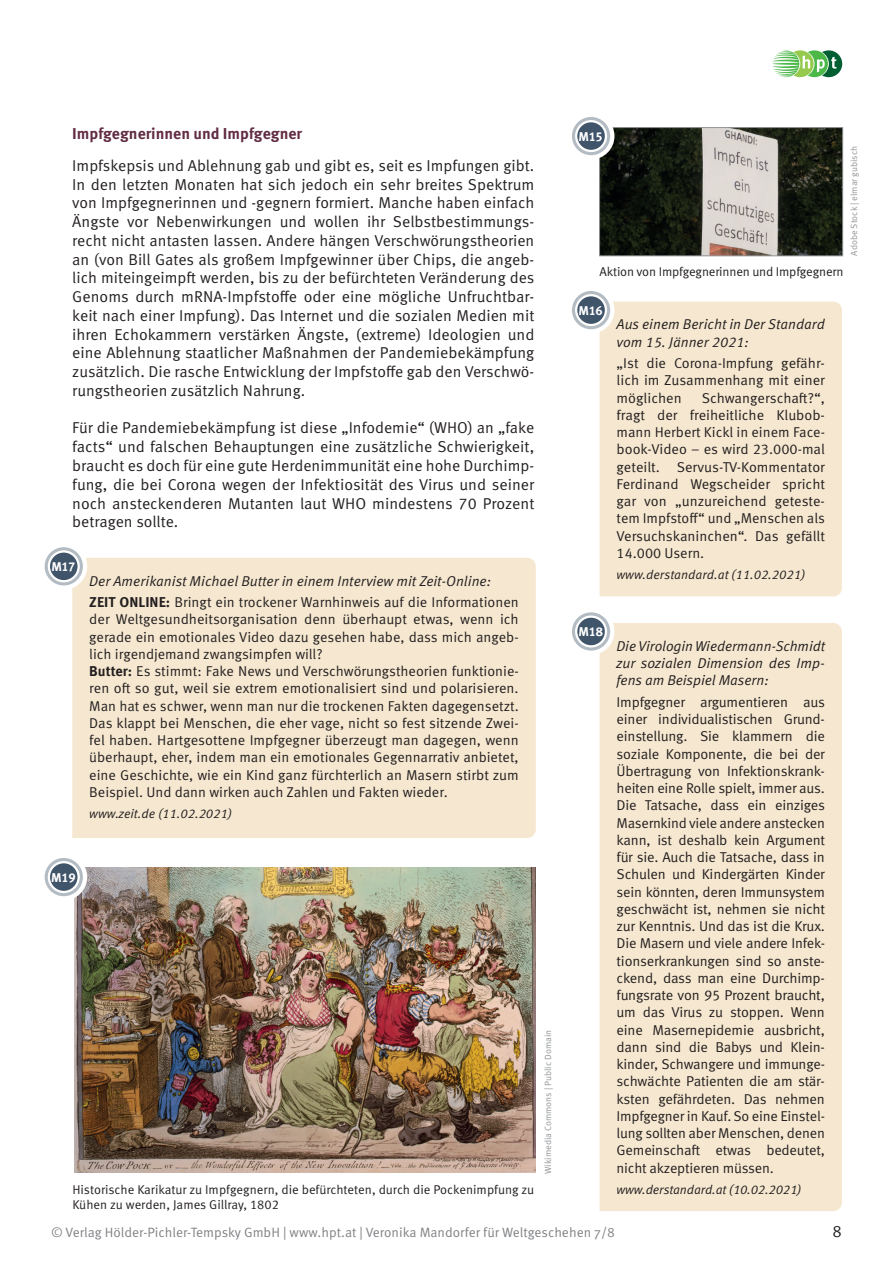
<style>
.page{position:relative;width:893px;height:1263px;background:#fff}
.page>*{position:absolute;margin:0;border:0;box-sizing:border-box;transform-origin:0 0}
.t1{font:16.5px "Meta Pro Norm";color:#231f20}
.Fließtext{font:15.75px/18.8px "Meta Pro Norm";color:#231f20;text-align:justify}
.Head2{font:700 15.75px "Meta Pro";color:#612c43}
.textquelle{font:14.25px/17.2px "Meta Pro Norm";color:#231f20;text-align:justify}
.Einleitung_vTextquel{font:14.25px/17.2px "Meta Pro Norm Ita";color:#231f20;text-align:justify}
.t2{font:13.5px "Meta Pro Norm";color:#808285}
.Bildunterschrift{font:12.75px/15.8px "Meta Pro Norm";letter-spacing:-.005em;color:#231f20}
.Quellenangabe{font:12.75px "Meta Pro Norm Ita";color:#231f20}
.Icon_Beschriftung{font:700 12.75px "Meta Pro";letter-spacing:-.02em;color:#fff}
.Bildquelle{font:9px "Meta Pro Norm";color:#939598}
.s1{font-family:"Meta Pro";font-weight:700}
</style>
<div class="page">
<svg style="left:772px;top:50px;width:70px;height:27px"></svg>
<img style="left:601px;top:129px;width:240px;height:125px">
<div style="left:599px;top:127px;width:244px;height:129px;border:1px solid #939598"></div>
<div style="left:72px;top:558px;width:464px;height:280px;background:#f6e8d0"></div>
<svg style="left:43px;top:545px;width:42px;height:43px"></svg>
<div style="left:40px;top:543px;width:47px;height:47px;border:4px solid #fff;border-radius:50%"></div>
<svg style="left:45px;top:547px;width:38px;height:38px"></svg>
<div style="left:49px;top:551px;width:30px;height:30px;background:#40546a;border-radius:50%"></div>
<div style="left:48px;top:550px;width:32px;height:32px;border:2px solid #fff;border-radius:50%"></div>
<div style="left:600px;top:623px;width:242px;height:588px;background:#f6e8d0"></div>
<div style="left:600px;top:302px;width:242px;height:294px;background:#f6e8d0"></div>
<div style="left:570px;top:610px;width:42px;height:43px;background:#fff;border-radius:50%"></div>
<div style="left:568px;top:608px;width:46px;height:47px;border:4px solid #fff;border-radius:50%"></div>
<svg style="left:572px;top:612px;width:38px;height:39px"></svg>
<div style="left:576px;top:617px;width:30px;height:29px;background:#40546a;border-radius:50%"></div>
<div style="left:575px;top:615px;width:32px;height:32px;border:2px solid #fff;border-radius:50%"></div>
<svg style="left:570px;top:289px;width:42px;height:42px"></svg>
<div style="left:568px;top:287px;width:46px;height:46px;border:4px solid #fff;border-radius:50%"></div>
<svg style="left:572px;top:291px;width:38px;height:38px"></svg>
<div style="left:576px;top:295px;width:30px;height:30px;background:#40546a;border-radius:50%"></div>
<div style="left:575px;top:294px;width:32px;height:32px;border:2px solid #fff;border-radius:50%"></div>
<svg style="left:570px;top:115px;width:42px;height:42px"></svg>
<div style="left:568px;top:113px;width:46px;height:46px;border:4px solid #fff;border-radius:50%"></div>
<svg style="left:572px;top:117px;width:38px;height:38px"></svg>
<div style="left:576px;top:121px;width:30px;height:30px;background:#40546a;border-radius:50%"></div>
<div style="left:575px;top:120px;width:32px;height:32px;border:2px solid #fff;border-radius:50%"></div>
<img style="left:75px;top:868px;width:461px;height:305px">
<svg style="left:43px;top:856px;width:42px;height:42px"></svg>
<div style="left:40px;top:854px;width:47px;height:46px;border:4px solid #fff;border-radius:50%"></div>
<svg style="left:45px;top:858px;width:38px;height:38px"></svg>
<div style="left:49px;top:862px;width:30px;height:30px;background:#40546a;border-radius:50%"></div>
<div style="left:48px;top:861px;width:32px;height:32px;border:2px solid #fff;border-radius:50%"></div>
<p class="Head2" style="left:72px;top:122px;width:231px">Impfgegnerinnen und Impfgegner</p>
<p class="Fließtext" style="left:72px;top:155px;width:464px">Impfskepsis und Ablehnung gab und gibt es, seit es Impfungen gibt.<br>In den letzten Monaten hat sich jedoch ein sehr breites Spektrum von Impfgegnerinnen und -gegnern formiert. Manche haben einfach Ängste vor Nebenwirkungen und wollen ihr Selbstbestimmungs&shy;recht nicht antasten lassen. Andere hängen Verschwörungstheorien an (von Bill Gates als großem Impfgewinner über Chips, die angeb&shy;lich miteingeimpft werden, bis zu der befürchteten Veränderung des Genoms durch mRNA-Impfstoffe oder eine mögliche Unfruchtbar&shy;keit nach einer Impfung). Das Internet und die sozialen Medien mit ihren Echokammern verstärken Ängste, (extreme) Ideologien und eine Ablehnung staatlicher Maßnahmen der Pandemiebekämpfung zusätzlich. Die rasche Entwicklung der Impfstoffe gab den Verschwö&shy;rungstheorien zusätzlich Nahrung.</p>
<p class="Fließtext" style="left:72px;top:418px;width:464px">Für die Pandemiebekämpfung ist diese „Infodemie“ (WHO) an „fake facts“ und falschen Behauptungen eine zusätzliche Schwierigkeit, braucht es doch für eine gute Herdenimmunität eine hohe Durchimp&shy;fung, die bei Corona wegen der Infektiosität des Virus und seiner noch ansteckenderen Mutanten laut WHO mindestens 70 Prozent betragen sollte.</p>
<p class="Icon_Beschriftung" style="left:51px;top:557px;width:26px">M17</p>
<p class="Einleitung_vTextquel" style="left:89px;top:571px;width:403px">Der Amerikanist Michael Butter in einem Interview mit Zeit-Online:</p>
<p class="textquelle" style="left:89px;top:593px;width:431px"><span class="s1">ZEIT ONLINE:</span> Bringt ein trockener Warnhinweis auf die Informationen der Weltgesundheitsorganisation denn überhaupt etwas, wenn ich gerade ein emotionales Video dazu gesehen habe, dass mich angeb&shy;lich irgendjemand zwangsimpfen will?</p>
<p class="textquelle" style="left:89px;top:662px;width:431px"><span class="s1">Butter:</span> Es stimmt: Fake News und Verschwörungstheorien funktionie&shy;ren oft so gut, weil sie extrem emotionalisiert sind und polarisieren.<br>Man hat es schwer, wenn man nur die trockenen Fakten dagegensetzt.<br>Das klappt bei Menschen, die eher vage, nicht so fest sitzende Zwei&shy;fel haben. Hartgesottene Impfgegner überzeugt man dagegen, wenn überhaupt, eher, indem man ein emotionales Gegennarrativ anbietet, eine Geschichte, wie ein Kind ganz fürchterlich an Masern stirbt zum Beispiel. Und dann wirken auch Zahlen und Fakten wieder.</p>
<p class="Quellenangabe" style="left:89px;top:804px;width:144px">www.zeit.de (11.02.2021)</p>
<p class="Icon_Beschriftung" style="left:51px;top:867px;width:26px">M19</p>
<p class="Bildunterschrift" style="left:72px;top:1180px;width:463px">Historische Karikatur zu Impfgegnern, die befürchteten, durch die Pockenimpfung zu<br>Kühen zu werden, James Gillray, 1802</p>
<p class="Bildquelle" style="left:541px;top:1174px;width:146px;rotate:-90deg">Wikimedia Commons | Public Domain</p>
<p class="Icon_Beschriftung" style="left:578px;top:126px;width:26px">M15</p>
<p class="Bildunterschrift" style="left:600px;top:263px;width:245px">Aktion von Impfgegnerinnen und Impfgegnern</p>
<p class="Icon_Beschriftung" style="left:578px;top:300px;width:26px">M16</p>
<p class="Einleitung_vTextquel" style="left:617px;top:315px;width:210px">Aus einem Bericht in Der Standard vom 15. Jänner 2021:</p>
<p class="textquelle" style="left:617px;top:354px;width:210px">„Ist die Corona-Impfung gefähr&shy;lich im Zusammenhang mit einer möglichen</p>
<p class="textquelle" style="left:617px;top:388px;width:210px;text-indent:85px">Schwangerschaft?“, fragt der freiheitliche Klubob&shy;mann Herbert Kickl in einem Face&shy;book-Video – es wird 23.000-mal geteilt. Servus-TV-Kommentator Ferdinand Wegscheider spricht gar von „unzureichend geteste&shy;tem Impfstoff“ und „Menschen als Versuchskaninchen“. Das gefällt 14.000 Usern.</p>
<p class="Quellenangabe" style="left:617px;top:565px;width:190px">www.derstandard.at (11.02.2021)</p>
<p class="Icon_Beschriftung" style="left:578px;top:622px;width:26px">M18</p>
<p class="Einleitung_vTextquel" style="left:617px;top:636px;width:210px">Die Virologin Wiedermann-Schmidt zur sozialen Dimension des Imp&shy;fens am Beispiel Masern:</p>
<p class="textquelle" style="left:617px;top:692px;width:210px">Impfgegner argumentieren aus einer individualistischen Grund&shy;einstellung. Sie klammern die soziale Komponente, die bei der Übertragung von Infektionskrank&shy;heiten eine Rolle spielt, immer aus.<br>Die Tatsache, dass ein einziges Masernkind viele andere anstecken kann, ist deshalb kein Argument für sie. Auch die Tatsache, dass in Schulen und Kindergärten Kinder sein könnten, deren Immunsystem geschwächt ist, nehmen sie nicht zur Kenntnis. Und das ist die Krux.<br>Die Masern und viele andere Infek&shy;tionserkrankungen sind so anste&shy;ckend, dass man eine Durchimp&shy;fungsrate von 95 Prozent braucht, um das Virus zu stoppen. Wenn eine Masernepidemie ausbricht, dann sind die Babys und Klein&shy;kinder, Schwangere und immunge&shy;schwächte Patienten die am stär&shy;ksten gefährdeten. Das nehmen Impfgegner in Kauf. So eine Einstel&shy;lung sollten aber Menschen, denen Gemeinschaft etwas bedeutet, nicht akzeptieren müssen.</p>
<p class="Quellenangabe" style="left:617px;top:1180px;width:186px">www.derstandard.at (10.02.2021)</p>
<p class="t2" style="left:51px;top:1222px;width:566px">© Verlag Hölder-Pichler-Tempsky GmbH | www.hpt.at | Veronika Mandorfer für Weltgeschehen 7/8</p>
<p class="t1" style="left:832px;top:1219px;width:11px">8</p>
<p class="Bildquelle" style="left:847px;top:256px;width:111px;rotate:-90deg">Adobe Stock | elmar gubisch</p>
</div>
